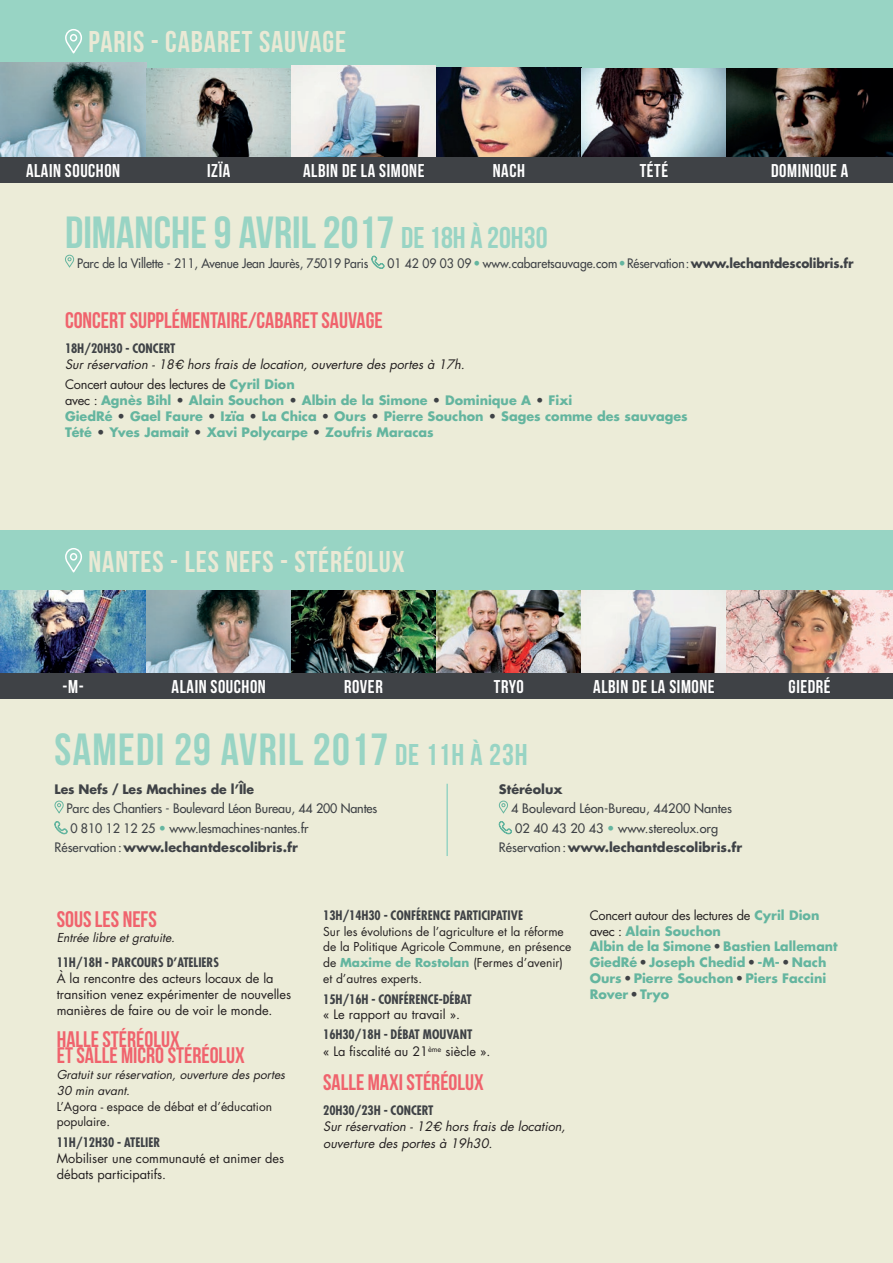
<style>
.page{position:relative;width:893px;height:1263px;background:#ececd8}
.page>*{position:absolute;margin:0;border:0;box-sizing:border-box;transform-origin:0 0}
.t1{font:45px "Bebas Neue";color:#98d4c4}
.t2{font:45px "Bebas Neue";letter-spacing:.03em;color:#98d4c4}
.t3{font:30px "Bebas Neue";letter-spacing:.03em;color:#eae9d5}
.t4{font:22.5px/16.5px "Bebas Neue";color:#f0636d}
.t5{font:18.45px "Bebas Neue";letter-spacing:.03em;color:#fff}
.t6{font:700 12.75px/15.8px "Futura";color:#64b59f}
.t7{font:12.75px/15.8px "Futura";color:#231f20}
.t8{font:italic 12.75px/16.5px "Futura";color:#231f20}
.t9{font:12.75px "Futura";letter-spacing:-.01em;color:#3f4246}
.t10{font:12.75px "Futura";letter-spacing:-.01em;color:#3f4246;scale:.95 1}
.t11{font:700 12.75px "Futura";color:#3f4246}
.t12{font:700 condensed 12.75px "Futura";color:#3f4246}
.t13{font:12px/15.8px "Futura";color:#231f20}
.t14{font:italic 12px/15.8px "Futura";color:#231f20}
.s1{font-size:30px}
.s2{font-stretch:condensed;color:#64b59f}
.s3{font-weight:700}
.s4{font-weight:700;font-style:normal;font-stretch:condensed;color:#3f4246}
.s5{font-family:"Helvetica"}
.s6{font-weight:400;color:#231f20}
.s7{color:#3f4246}
.s8{color:#64b59f}
.s9{font-weight:400}
.s10{font-weight:700;color:#64b59f}
.s11{font-weight:700;font-stretch:condensed;color:#3f4246}
</style>
<div class="page">
<div style="left:0;top:0;width:893px;height:72px;background:#98d4c4"></div>
<svg style="left:65px;top:254px;width:9px;height:14px"></svg>
<svg style="left:371px;top:256px;width:13px;height:13px"></svg>
<svg style="left:54px;top:800px;width:10px;height:14px"></svg>
<svg style="left:54px;top:821px;width:14px;height:13px"></svg>
<svg style="left:499px;top:800px;width:9px;height:14px"></svg>
<svg style="left:498px;top:821px;width:14px;height:13px"></svg>
<svg style="left:65px;top:29px;width:17px;height:25px"></svg>
<img style="left:0;top:590px;width:146px;height:83px">
<div style="left:0;top:673px;width:146px;height:25px;background:#3f4246"></div>
<img style="left:146px;top:590px;width:145px;height:83px">
<div style="left:146px;top:673px;width:145px;height:25px;background:#3f4246"></div>
<img style="left:291px;top:590px;width:145px;height:83px">
<div style="left:290px;top:673px;width:146px;height:25px;background:#3f4246"></div>
<img style="left:436px;top:590px;width:145px;height:83px">
<div style="left:436px;top:673px;width:145px;height:25px;background:#3f4246"></div>
<img style="left:581px;top:590px;width:145px;height:83px">
<div style="left:581px;top:673px;width:146px;height:25px;background:#3f4246"></div>
<img style="left:726px;top:590px;width:167px;height:83px">
<div style="left:726px;top:673px;width:167px;height:25px;background:#3f4246"></div>
<div style="left:0;top:530px;width:893px;height:60px;background:#98d4c4"></div>
<svg style="left:65px;top:548px;width:17px;height:25px"></svg>
<img style="left:0;top:63px;width:146px;height:94px">
<div style="left:0;top:157px;width:146px;height:25px;background:#3f4246"></div>
<img style="left:146px;top:68px;width:145px;height:89px">
<div style="left:146px;top:157px;width:145px;height:25px;background:#3f4246"></div>
<img style="left:291px;top:66px;width:145px;height:91px">
<div style="left:291px;top:157px;width:145px;height:25px;background:#3f4246"></div>
<div style="left:436px;top:62px;width:145px;height:117px;background:linear-gradient(to right,#98d4c4,#98d4c4)"></div>
<img style="left:436px;top:68px;width:145px;height:89px">
<div style="left:436px;top:157px;width:145px;height:25px;background:#3f4246"></div>
<img style="left:581px;top:68px;width:145px;height:89px">
<div style="left:581px;top:157px;width:146px;height:25px;background:#3f4246"></div>
<img style="left:726px;top:68px;width:167px;height:89px">
<div style="left:727px;top:157px;width:166px;height:25px;background:#3f4246"></div>
<hr style="left:446px;top:784px;width:2px;height:72px;background:#98d4c4">
<h2 class="t3" style="left:89px;top:26px;width:259px">PARIS - CABARET SAUVAGE</h2>
<h3 class="t5" style="left:26px;top:160px;width:96px">ALAIN SOUCHON</h3>
<h3 class="t5" style="left:207px;top:160px;width:25px">IZÏA</h3>
<h3 class="t5" style="left:303px;top:160px;width:123px">ALBIN DE LA SIMONE</h3>
<h3 class="t5" style="left:493px;top:160px;width:34px">NACH</h3>
<h3 class="t5" style="left:640px;top:160px;width:30px">TÉTÉ</h3>
<h3 class="t5" style="left:771px;top:160px;width:79px">DOMINIQUE A</h3>
<h1 class="t1" style="left:65px;top:208px;width:484px">DIMANCHE 9 AVRIL 2017 <span class="s1">DE 18H À 20H30</span></h1>
<p class="t10" style="left:77px;top:255px;width:308px">Parc de la Villette - 211, Avenue Jean Jaurès, 75019 Paris</p>
<p class="t10" style="left:387px;top:255px;width:492px">01 42 09 03 09 <span class="s2">•</span> www.cabaretsauvage.com <span class="s2">•</span> Réservation:<span class="s3">www.lechantdescolibris.fr</span></p>
<h3 class="t4" style="left:65px;top:312px;width:319px">CONCERT SUPPLÉMENTAIRE/CABARET SAUVAGE</h3>
<p class="t8" style="left:65px;top:340px;width:404px"><span class="s4">18H/20H30 - CONCERT<br></span>Sur réservation - 18<span class="s5">€</span> hors frais de location, ouverture des portes à 17h.</p>
<p class="t6" style="left:65px;top:376px;width:624px"><span class="s6">Concert autour des lectures de</span> Cyril Dion<br><span class="s6">avec :</span> Agnès Bihl <span class="s7">•</span> Alain Souchon <span class="s7">•</span> Albin de la Simone <span class="s7">•</span> Dominique A <span class="s7">•</span> Fixi<br>GiedRé <span class="s7">•</span> Gael Faure <span class="s7">•</span> Izïa <span class="s7">•</span> La Chica <span class="s7">•</span> Ours <span class="s7">•</span> Pierre Souchon <span class="s7">•</span> Sages comme des sauvages Tété <span class="s7">•</span> Yves Jamait <span class="s7">•</span> Xavi Polycarpe <span class="s7">•</span> Zoufris Maracas</p>
<h2 class="t3" style="left:89px;top:545px;width:318px">NANTES - LES NEFS - STÉRÉOLUX</h2>
<h3 class="t5" style="left:63px;top:676px;width:23px">-M-</h3>
<h3 class="t5" style="left:172px;top:676px;width:96px">ALAIN SOUCHON</h3>
<h3 class="t5" style="left:344px;top:676px;width:40px">ROVER</h3>
<h3 class="t5" style="left:494px;top:676px;width:31px">TRYO</h3>
<h3 class="t5" style="left:593px;top:676px;width:123px">ALBIN DE LA SIMONE</h3>
<h3 class="t5" style="left:789px;top:676px;width:44px">GIEDRÉ</h3>
<h1 class="t2" style="left:55px;top:725px;width:475px">SAMEDI 29 AVRIL 2017 <span class="s1">DE 11H À 23H</span></h1>
<p class="t11" style="left:499px;top:780px;width:65px">Stéréolux</p>
<p class="t9" style="left:511px;top:800px;width:222px">4 Boulevard Léon-Bureau, 44200 Nantes</p>
<p class="t9" style="left:515px;top:820px;width:205px">02 40 43 20 43 <span class="s8">•</span> www.stereolux.org</p>
<p class="t11" style="left:499px;top:839px;width:245px"><span class="s9">Réservation:</span>www.lechantdescolibris.fr</p>
<p class="t11" style="left:55px;top:780px;width:201px">Les Nefs / Les Machines de l’Île</p>
<p class="t9" style="left:67px;top:800px;width:312px">Parc des Chantiers - Boulevard Léon Bureau, 44 200 Nantes</p>
<p class="t9" style="left:70px;top:820px;width:240px">0 810 12 12 25 <span class="s8">•</span> www.lesmachines-nantes.fr</p>
<p class="t11" style="left:55px;top:839px;width:245px"><span class="s9">Réservation:</span>www.lechantdescolibris.fr</p>
<h3 class="t4" style="left:57px;top:910px;width:102px">SOUS LES NEFS</h3>
<p class="t14" style="left:57px;top:930px;width:123px">Entrée libre et gratuite.</p>
<p class="t12" style="left:57px;top:954px;width:164px">11H/18H - PARCOURS D’ATELIERS</p>
<p class="t7" style="left:57px;top:970px;width:236px">À la rencontre des acteurs locaux de la transition venez expérimenter de nouvelles manières de faire ou de voir le monde.</p>
<h3 class="t4" style="left:57px;top:1030px;width:190px">HALLE STÉRÉOLUX<br>ET SALLE MICRO STÉRÉOLUX</h3>
<p class="t14" style="left:57px;top:1066px;width:233px">Gratuit sur réservation, ouverture des portes<br>30 min avant.</p>
<p class="t13" style="left:57px;top:1098px;width:217px">L’Agora - espace de débat et d’éducation populaire.</p>
<p class="t12" style="left:57px;top:1134px;width:105px">11H/12H30 - ATELIER</p>
<p class="t7" style="left:57px;top:1150px;width:229px">Mobiliser une communauté et animer des débats participatifs.</p>
<p class="t12" style="left:323px;top:907px;width:201px">13H/14H30 - CONFÉRENCE PARTICIPATIVE</p>
<p class="t13" style="left:323px;top:923px;width:250px">Sur les évolutions de l’agriculture et la réforme de la Politique Agricole Commune, en présence de <span class="s10">Maxime de Rostolan</span> (Fermes d’avenir) et d’autres experts.</p>
<p class="t12" style="left:323px;top:990px;width:150px">15H/16H - CONFÉRENCE-DÉBAT</p>
<p class="t7" style="left:323px;top:1006px;width:138px">« Le rapport au travail ».</p>
<p class="t7" style="left:323px;top:1026px;width:169px;line-height:17.1px"><span class="s11">16H30/18H - DÉBAT MOUVANT<br></span>« La fiscalité au 21<sup>ème</sup> siècle ».</p>
<h3 class="t4" style="left:323px;top:1073px;width:162px">SALLE MAXI STÉRÉOLUX</h3>
<p class="t8" style="left:323px;top:1102px;width:247px"><span class="s4">20H30/23H - CONCERT<br></span>Sur réservation - 12<span class="s5">€</span> hors frais de location, ouverture des portes à 19h30.</p>
<p class="t6" style="left:590px;top:907px;width:249px"><span class="s6">Concert autour des lectures de</span> Cyril Dion <span class="s6">avec :</span> Alain Souchon<br>Albin de la Simone<span class="s7">•</span>Bastien Lallemant<br>GiedRé<span class="s7">•</span>Joseph Chedid<span class="s7">•</span>-M-<span class="s7">•</span>Nach<br>Ours<span class="s7">•</span>Pierre Souchon<span class="s7">•</span>Piers Faccini<br>Rover<span class="s7">•</span>Tryo</p>
</div>
